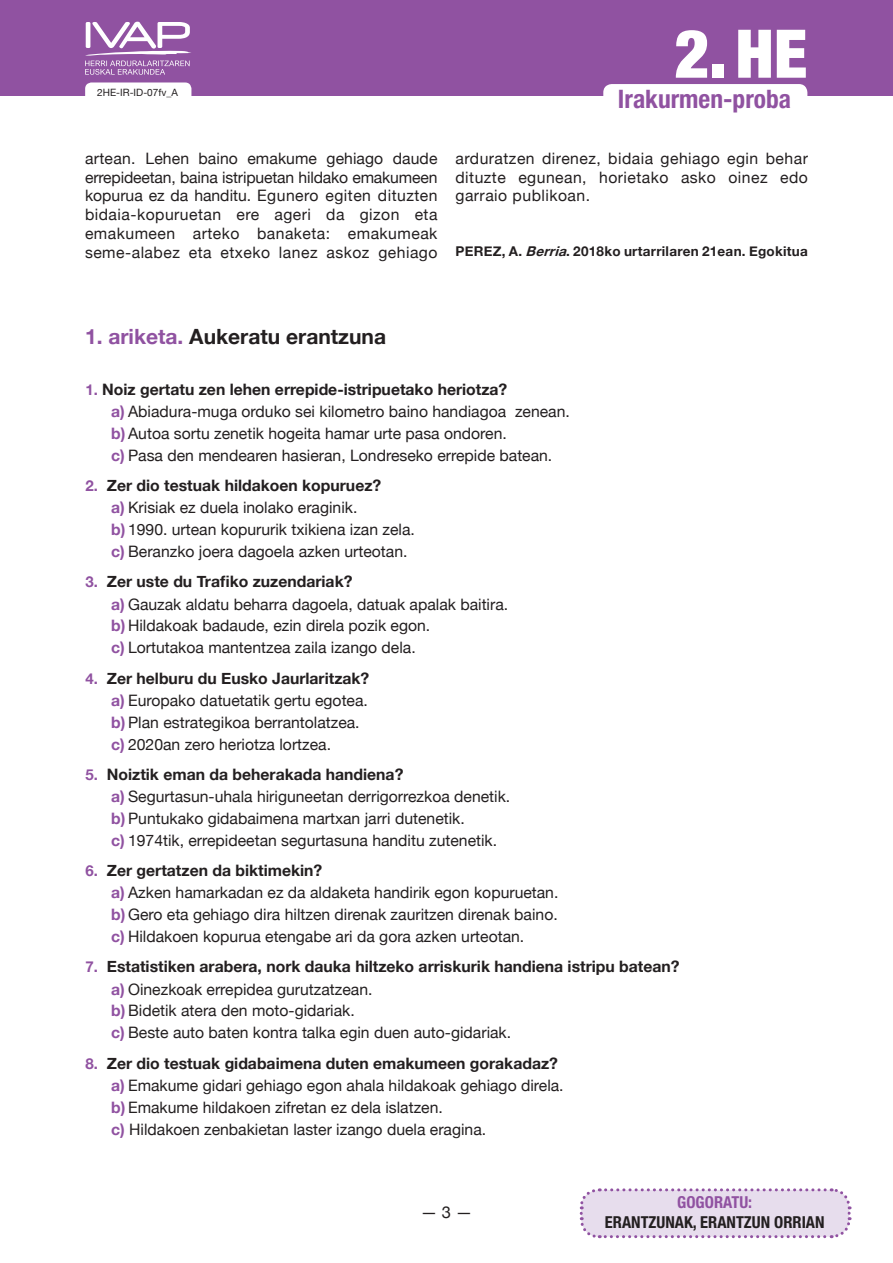
<style>
.page{position:relative;width:893px;height:1263px;background:#fff}
.page>*{position:absolute;margin:0;border:0;box-sizing:border-box;transform-origin:0 0}
.t1{font:900 condensed 67.2px "Helvetica Neue LT Pro";color:#fff}
.t2{font:700 condensed 25.5px "Helvetica Neue LT Pro";color:#9052a1}
.t3{font:700 21px "Helvetica Neue";color:#231f20}
.t4{font:700 condensed 16.5px "Helvetica Neue LT Pro";color:#231f20}
.t5{font:700 condensed 16.5px "Helvetica Neue LT Pro";color:#9052a1}
.t6{font:16.5px "Helvetica Neue";color:#231f20}
.t7{font:15.75px/21.9px "Helvetica Neue";color:#231f20}
.t8{font:700 13.5px "Helvetica Neue";letter-spacing:.02em;color:#231f20}
.t9{font:10.05px "Helvetica Neue";color:#231f20}
.s1{font-style:italic}
.s2{color:#9052a1}
.s3{font-weight:700;font-size:15px;color:#9052a1}
.s4{font-weight:700}
.s5{font-weight:700;color:#9052a1}
</style>
<div class="page">
<div style="left:0;top:0;width:893px;height:96px;background:#9052a1"></div>
<svg style="left:85px;top:22px;width:106px;height:53px"></svg>
<div style="left:603px;top:84px;width:204px;height:27px;background:#fff;border-radius:9px"></div>
<svg style="left:579px;top:1188px;width:273px;height:51px;background:#e4d9ea"></svg>
<div style="left:85px;top:82px;width:106px;height:20px;background:#fff;border-radius:6px"></div>
<p class="t9" style="left:97px;top:86px;width:82px">2HE-IR-ID-07fv_A</p>
<h1 class="t1" style="left:674px;top:12px;width:134px">2.HE</h1>
<h2 class="t2" style="left:618px;top:83px;width:175px">IRAKURMEN-PROBA</h2>
<p class="t7" style="left:85px;top:149px;width:354px;line-height:18.8px;text-align:justify">artean. Lehen baino emakume gehiago daude errepideetan, baina istripuetan hildako emakumeen kopurua ez da handitu. Egunero egiten dituzten bidaia-kopuruetan ere ageri da gizon eta emakumeen arteko banaketa: emakumeak seme-alabez eta etxeko lanez askoz gehiago</p>
<p class="t7" style="left:455px;top:149px;width:354px;line-height:18.8px;text-align:justify">arduratzen direnez, bidaia gehiago egin behar dituzte egunean, horietako asko oinez edo garraio publikoan.</p>
<p class="t8" style="left:455px;top:243px;width:354px">PEREZ, A. <span class="s1">Berria</span>. 2018ko urtarrilaren 21ean. Egokitua</p>
<h3 class="t3" style="left:85px;top:323px;width:303px"><span class="s2">1. ariketa.</span> Aukeratu erantzuna</h3>
<p class="t7" style="left:111px;top:378px;width:460px;text-indent:-26px"><span class="s3">1.</span> <span class="s4">Noiz gertatu zen lehen errepide-istripuetako heriotza?<br></span><span class="s5">a)</span> Abiadura-muga orduko sei kilometro baino handiagoa zenean. <span class="s5">b)</span> Autoa sortu zenetik hogeita hamar urte pasa ondoren.<br><span class="s5">c)</span> Pasa den mendearen hasieran, Londreseko errepide batean.</p>
<p class="t7" style="left:111px;top:474px;width:305px;text-indent:-26px"><span class="s3">2.</span> <span class="s4">Zer dio testuak hildakoen kopuruez?<br></span><span class="s5">a)</span> Krisiak ez duela inolako eraginik.<br><span class="s5">b)</span> 1990. urtean kopururik txikiena izan zela. <span class="s5">c)</span> Beranzko joera dagoela azken urteotan.</p>
<p class="t7" style="left:111px;top:571px;width:399px;text-indent:-26px"><span class="s3">3.</span> <span class="s4">Zer uste du Trafiko zuzendariak?<br></span><span class="s5">a)</span> Gauzak aldatu beharra dagoela, datuak apalak baitira. <span class="s5">b)</span> Hildakoak badaude, ezin direla pozik egon.<br><span class="s5">c)</span> Lortutakoa mantentzea zaila izango dela.</p>
<p class="t7" style="left:111px;top:667px;width:260px;text-indent:-26px"><span class="s3">4.</span> <span class="s4">Zer helburu du Eusko Jaurlaritzak? </span><span class="s5">a)</span> Europako datuetatik gertu egotea. <span class="s5">b)</span> Plan estrategikoa berrantolatzea. <span class="s5">c)</span> 2020an zero heriotza lortzea.</p>
<p class="t7" style="left:111px;top:763px;width:401px;text-indent:-26px"><span class="s3">5.</span> <span class="s4">Noiztik eman da beherakada handiena?<br></span><span class="s5">a)</span> Segurtasun-uhala hiriguneetan derrigorrezkoa denetik. <span class="s5">b)</span> Puntukako gidabaimena martxan jarri dutenetik.<br><span class="s5">c)</span> 1974tik, errepideetan segurtasuna handitu zutenetik.</p>
<p class="t7" style="left:111px;top:859px;width:449px;text-indent:-26px"><span class="s3">6.</span> <span class="s4">Zer gertatzen da biktimekin?<br></span><span class="s5">a)</span> Azken hamarkadan ez da aldaketa handirik egon kopuruetan. <span class="s5">b)</span> Gero eta gehiago dira hiltzen direnak zauritzen direnak baino. <span class="s5">c)</span> Hildakoen kopurua etengabe ari da gora azken urteotan.</p>
<p class="t7" style="left:111px;top:956px;width:570px;text-indent:-26px"><span class="s3">7.</span> <span class="s4">Estatistiken arabera, nork dauka hiltzeko arriskurik handiena istripu batean? </span><span class="s5">a)</span> Oinezkoak errepidea gurutzatzean.<br><span class="s5">b)</span> Bidetik atera den moto-gidariak.<br><span class="s5">c)</span> Beste auto baten kontra talka egin duen auto-gidariak.</p>
<p class="t7" style="left:111px;top:1052px;width:454px;text-indent:-26px"><span class="s3">8.</span> <span class="s4">Zer dio testuak gidabaimena duten emakumeen gorakadaz? </span><span class="s5">a)</span> Emakume gidari gehiago egon ahala hildakoak gehiago direla. <span class="s5">b)</span> Emakume hildakoen zifretan ez dela islatzen.<br><span class="s5">c)</span> Hildakoen zenbakietan laster izango duela eragina.</p>
<p class="t6" style="left:421px;top:1202px;width:53px">— 3 —</p>
<p class="t5" style="left:677px;top:1192px;width:76px">GOGORATU:</p>
<p class="t4" style="left:605px;top:1212px;width:221px">ERANTZUNAK, ERANTZUN ORRIAN</p>
</div>
